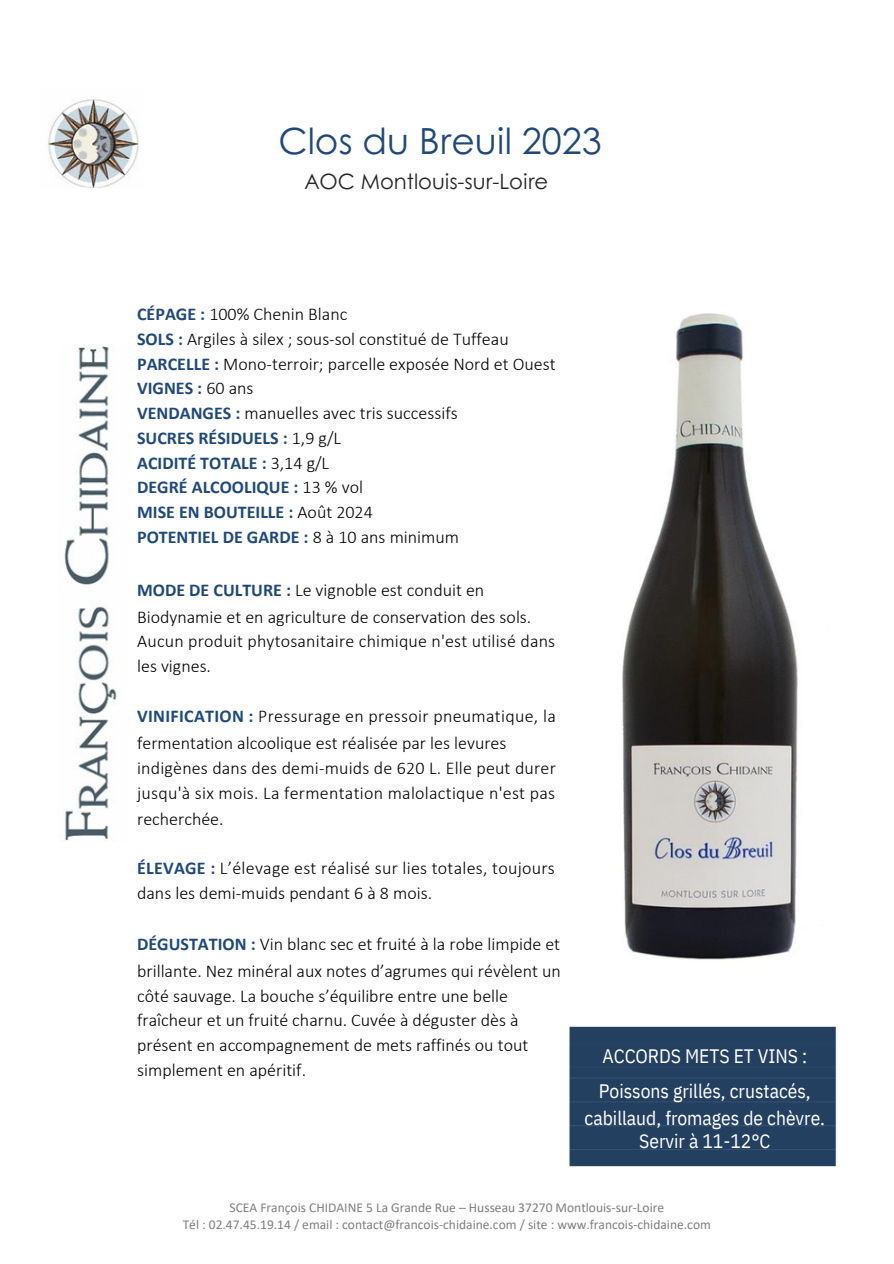
<style>
.page{position:relative;width:894px;height:1264px;background:#fff}
.page>*{position:absolute;margin:0;border:0;box-sizing:border-box;transform-origin:0 0}
.t1{font:36px "Century Gothic";color:#1f497d}
.t2{font:21px "Century Gothic";color:#262626}
.t3{font:19.5px/34.8px "IBM Plex Sans Cond";color:#fff}
.t4{font:300 18px/24.8px "Calibri";color:#000}
.t5{font:13.5px/16.5px "Calibri";color:#7f7f7f;text-align:center}
.s1{font-weight:700;color:#1f497d}
</style>
<div class="page">
<div style="left:569px;top:1026px;width:268px;height:141px;background:#244061"></div>
<img style="left:48px;top:99px;width:91px;height:89px">
<img style="left:64px;top:345px;width:53px;height:496px">
<img style="left:622px;top:313px;width:176px;height:647px">
<h1 class="t1" style="left:278px;top:118px;width:325px">Clos du Breuil 2023</h1>
<p class="t2" style="left:305px;top:168px;width:245px">AOC Montlouis-sur-Loire</p>
<p class="t4" style="left:137px;top:301px;width:420px"><span class="s1">CÉPAGE :</span> 100% Chenin Blanc<br><span class="s1">SOLS :</span> Argiles à silex ; sous-sol constitué de Tuffeau <span class="s1">PARCELLE :</span> Mono-terroir; parcelle exposée Nord et Ouest <span class="s1">VIGNES :</span> 60 ans<br><span class="s1">VENDANGES :</span> manuelles avec tris successifs<br><span class="s1">SUCRES RÉSIDUELS :</span> 1,9 g/L<br><span class="s1">ACIDITÉ TOTALE :</span> 3,14 g/L<br><span class="s1">DEGRÉ ALCOOLIQUE :</span> 13 % vol<br><span class="s1">MISE EN BOUTEILLE :</span> Août 2024<br><span class="s1">POTENTIEL DE GARDE :</span> 8 à 10 ans minimum</p>
<p class="t4" style="left:137px;top:576px;width:395px;line-height:27px"><span class="s1">MODE DE CULTURE :</span> Le vignoble est conduit en<br>Biodynamie et en agriculture de conservation des sols.</p>
<p class="t4" style="left:137px;top:629px;width:419px">Aucun produit phytosanitaire chimique n'est utilisé dans les vignes.</p>
<p class="t4" style="left:137px;top:702px;width:420px;line-height:27px"><span class="s1">VINIFICATION :</span> Pressurage en pressoir pneumatique, la fermentation alcoolique est réalisée par les levures</p>
<p class="t4" style="left:137px;top:755px;width:420px;line-height:25.3px;text-align:justify">indigènes dans des demi-muids de 620 L. Elle peut durer jusqu'à six mois. La fermentation malolactique n'est pas recherchée.</p>
<p class="t4" style="left:137px;top:854px;width:419px;line-height:25.8px"><span class="s1">ÉLEVAGE :</span> L’élevage est réalisé sur lies totales, toujours dans les demi-muids pendant 6 à 8 mois.</p>
<p class="t4" style="left:137px;top:930px;width:425px;line-height:27px"><span class="s1">DÉGUSTATION :</span> Vin blanc sec et fruité à la robe limpide et brillante. Nez minéral aux notes d’agrumes qui révèlent un</p>
<p class="t4" style="left:137px;top:983px;width:392px">côté sauvage. La bouche s’équilibre entre une belle fraîcheur et un fruité charnu. Cuvée à déguster dès à présent en accompagnement de mets raffinés ou tout simplement en apéritif.</p>
<p class="t3" style="left:598px;top:1036px;width:213px">ACCORDS METS ET VINS :<br>Poissons grillés, crustacés,</p>
<p class="t3" style="left:584px;top:1104px;width:242px;line-height:23.7px;text-align:center">cabillaud, fromages de chèvre.<br>Servir à 11-12°C</p>
<p class="t5" style="left:183px;top:1198px;width:529px">SCEA François CHIDAINE 5 La Grande Rue – Husseau 37270 Montlouis-sur-Loire<br>Tél : 02.47.45.19.14 / email : contact@francois-chidaine.com / site : www.francois-chidaine.com</p>
</div>
